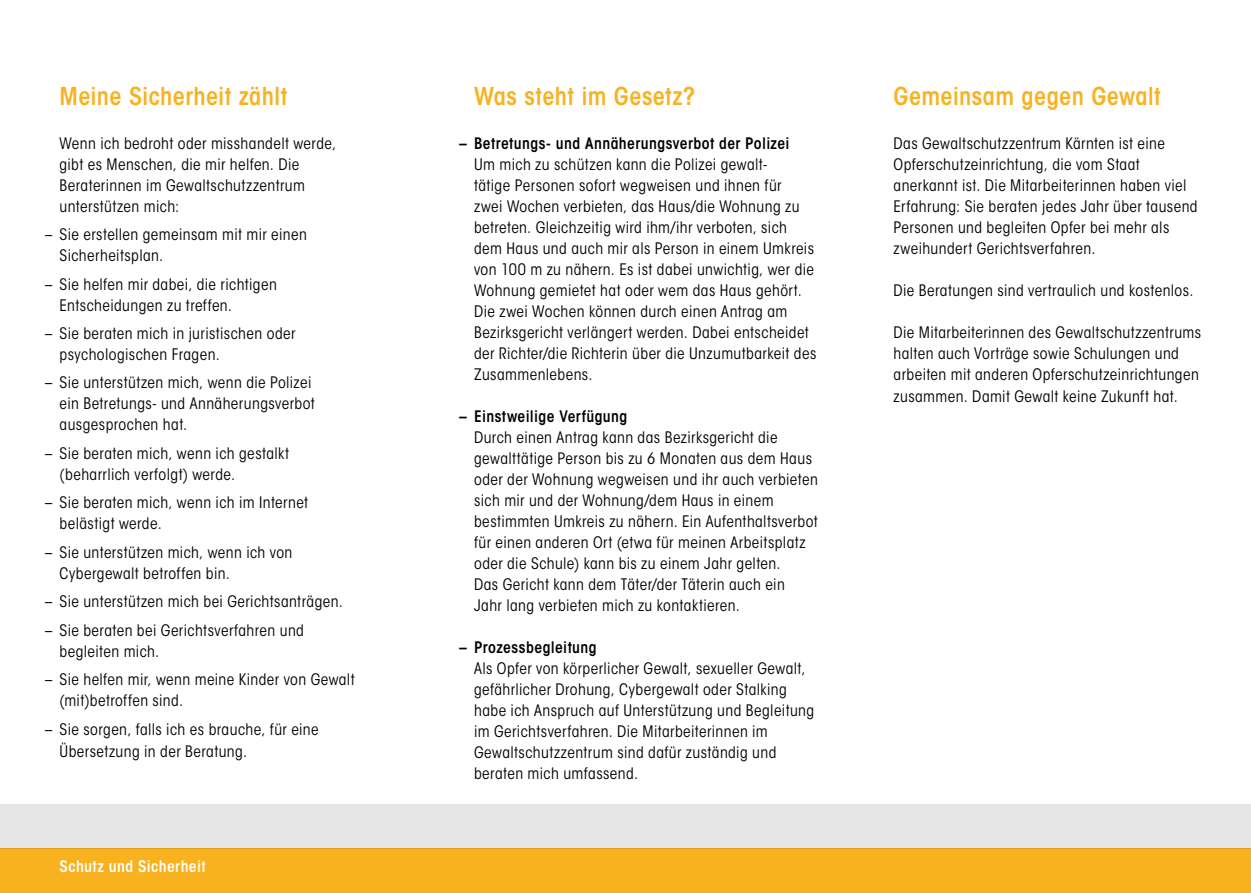
<style>
.page{position:relative;width:1251px;height:893px;background:#fff}
.page>*{position:absolute;margin:0;border:0;box-sizing:border-box;transform-origin:0 0}
.t1{font:600 condensed 24.5px "ITC Avant Garde Std";letter-spacing:.015em;color:#f9b21f}
.t2{font:condensed 15.75px/21px "ITC Avant Garde Std";letter-spacing:.025em;color:#000}
.t3{font:600 condensed 15.75px "ITC Avant Garde Std";letter-spacing:.025em;color:#000}
.t4{font:600 condensed 15.75px "ITC Avant Garde Std";letter-spacing:.03em;color:#fff}
</style>
<div class="page">
<div style="left:0;top:848px;width:1250px;height:45px;background:#f9b21f"></div>
<div style="left:0;top:804px;width:1250px;height:44px;background:#e6e6e6"></div>
<h1 class="t1" style="left:60px;top:81px;width:229px">Meine Sicherheit zählt</h1>
<p class="t2" style="left:60px;top:133px;width:278px">Wenn ich bedroht oder misshandelt werde, gibt es Menschen, die mir helfen. Die Beraterinnen im Gewaltschutzzentrum unterstützen mich:</p>
<p class="t2" style="left:60px;top:224px;width:249px;text-indent:-15px">– Sie erstellen gemeinsam mit mir einen<br>Sicherheitsplan.</p>
<p class="t2" style="left:60px;top:273px;width:219px;text-indent:-15px">– Sie helfen mir dabei, die richtigen<br>Entscheidungen zu treffen.</p>
<p class="t2" style="left:60px;top:323px;width:237px;text-indent:-15px">– Sie beraten mich in juristischen oder psychologischen Fragen.</p>
<p class="t2" style="left:60px;top:372px;width:257px;text-indent:-15px">– Sie unterstützen mich, wenn die Polizei ein Betretungs- und Annäherungsverbot ausgesprochen hat.</p>
<p class="t2" style="left:60px;top:443px;width:231px;text-indent:-15px">– Sie beraten mich, wenn ich gestalkt (beharrlich verfolgt) werde.</p>
<p class="t2" style="left:60px;top:492px;width:250px;text-indent:-15px">– Sie beraten mich, wenn ich im Internet belästigt werde.</p>
<p class="t2" style="left:60px;top:542px;width:234px;text-indent:-15px">– Sie unterstützen mich, wenn ich von<br>Cybergewalt betroffen bin.</p>
<p class="t2" style="left:45px;top:591px;width:299px">– Sie unterstützen mich bei Gerichtsanträgen.</p>
<p class="t2" style="left:60px;top:620px;width:246px;text-indent:-15px">– Sie beraten bei Gerichtsverfahren und begleiten mich.</p>
<p class="t2" style="left:60px;top:669px;width:296px;text-indent:-15px">– Sie helfen mir, wenn meine Kinder von Gewalt (mit)betroffen sind.</p>
<p class="t2" style="left:60px;top:718px;width:261px;line-height:22.8px;text-indent:-15px">– Sie sorgen, falls ich es brauche, für eine<br>Übersetzung in der Beratung.</p>
<p class="t4" style="left:60px;top:857px;width:147px">Schutz und Sicherheit</p>
<h1 class="t1" style="left:474px;top:81px;width:223px">Was steht im Gesetz?</h1>
<p class="t3" style="left:459px;top:133px;width:332px">– Betretungs- und Annäherungsverbot der Polizei</p>
<p class="t2" style="left:474px;top:154px;width:344px">Um mich zu schützen kann die Polizei gewalt-<br>tätige Personen sofort wegweisen und ihnen für<br>zwei Wochen verbieten, das Haus/die Wohnung zu betreten. Gleichzeitig wird ihm/ihr verboten, sich dem Haus und auch mir als Person in einem Umkreis von 100 m zu nähern. Es ist dabei unwichtig, wer die Wohnung gemietet hat oder wem das Haus gehört.<br>Die zwei Wochen können durch einen Antrag am Bezirksgericht verlängert werden. Dabei entscheidet der Richter/die Richterin über die Unzumutbarkeit des Zusammenlebens.</p>
<p class="t3" style="left:459px;top:406px;width:170px">– Einstweilige Verfügung</p>
<p class="t2" style="left:474px;top:427px;width:345px">Durch einen Antrag kann das Bezirksgericht die gewalttätige Person bis zu 6 Monaten aus dem Haus oder der Wohnung wegweisen und ihr auch verbieten sich mir und der Wohnung/dem Haus in einem bestimmten Umkreis zu nähern. Ein Aufenthaltsverbot für einen anderen Ort (etwa für meinen Arbeitsplatz oder die Schule) kann bis zu einem Jahr gelten.<br>Das Gericht kann dem Täter/der Täterin auch ein<br>Jahr lang verbieten mich zu kontaktieren.</p>
<p class="t3" style="left:459px;top:637px;width:139px">– Prozessbegleitung</p>
<p class="t2" style="left:474px;top:657px;width:341px">Als Opfer von körperlicher Gewalt, sexueller Gewalt, gefährlicher Drohung, Cybergewalt oder Stalking habe ich Anspruch auf Unterstützung und Begleitung im Gerichtsverfahren. Die Mitarbeiterinnen im Gewaltschutzzentrum sind dafür zuständig und beraten mich umfassend.</p>
<h1 class="t1" style="left:893px;top:81px;width:269px">Gemeinsam gegen Gewalt</h1>
<p class="t2" style="left:893px;top:133px;width:305px">Das Gewaltschutzzentrum Kärnten ist eine Opferschutzeinrichtung, die vom Staat anerkannt ist. Die Mitarbeiterinnen haben viel Erfahrung: Sie beraten jedes Jahr über tausend Personen und begleiten Opfer bei mehr als zweihundert Gerichtsverfahren.</p>
<p class="t2" style="left:893px;top:280px;width:301px">Die Beratungen sind vertraulich und kostenlos.</p>
<p class="t2" style="left:893px;top:321px;width:309px">Die Mitarbeiterinnen des Gewaltschutzzentrums halten auch Vorträge sowie Schulungen und arbeiten mit anderen Opferschutzeinrichtungen zusammen. Damit Gewalt keine Zukunft hat.</p>
</div>
